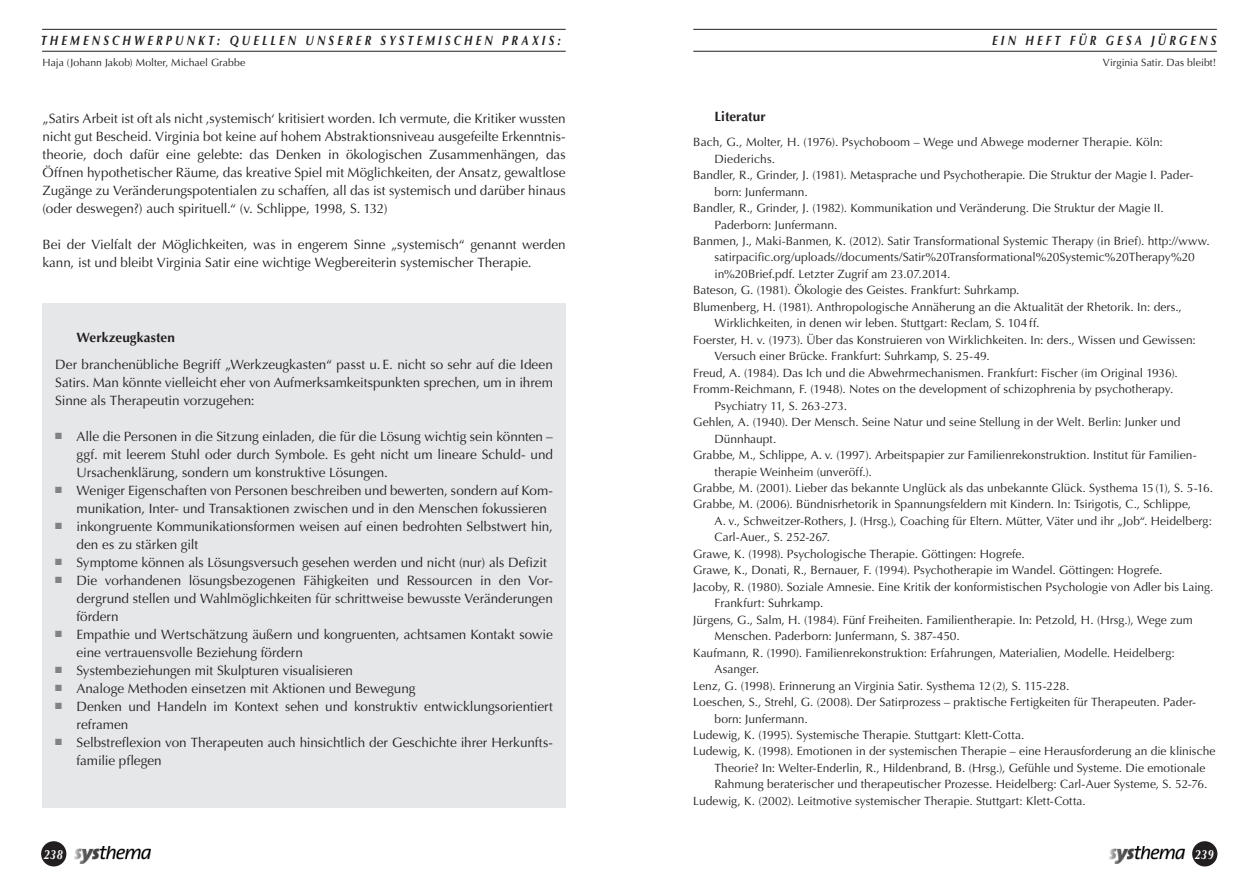
<style>
.page{position:relative;width:1259px;height:893px;background:#fff}
.page>*{position:absolute;margin:0;border:0;box-sizing:border-box;transform-origin:0 0}
.t1{font:13.5px/18px "Optima";letter-spacing:-.005em;color:#231f20}
.t2{font:italic 700 13.5px "Optima";letter-spacing:.29em;color:#231f20;scale:.8 1}
.t3{font:700 13.5px "Optima";letter-spacing:.005em;color:#231f20}
.t4{font:italic 700 13.5px "Optima";letter-spacing:.05em;color:#fff;scale:.8 1}
.t5{font:12px "Optima";color:#231f20}
.t6{font:10.5px "Optima";color:#231f20}
.s1{color:#808285}
</style>
<div class="page">
<hr style="left:42px;top:29px;width:524px;height:1px;background:#231f20">
<hr style="left:42px;top:51px;width:524px;height:1px;background:#231f20">
<hr style="left:693px;top:29px;width:523px;height:1px;background:#231f20">
<hr style="left:693px;top:51px;width:523px;height:1px;background:#231f20">
<img style="left:74px;top:846px;width:76px;height:18px">
<div style="left:41px;top:841px;width:25px;height:25px;background:#231f20;border-radius:50%"></div>
<img style="left:1109px;top:846px;width:76px;height:18px">
<div style="left:1192px;top:841px;width:25px;height:25px;background:#231f20;border-radius:50%"></div>
<div style="left:43px;top:304px;width:523px;height:504px;background:#e6e7e9"></div>
<p class="t2" style="left:41px;top:32px;width:651px">THEMENSCHWERPUNKT: QUELLEN UNSERER SYSTEMISCHEN PRAXIS:</p>
<p class="t2" style="left:992px;top:32px;width:282px">EIN HEFT FÜR GESA JÜRGENS</p>
<p class="t6" style="left:43px;top:57px;width:204px">Haja (Johann Jakob) Molter, Michael Grabbe</p>
<p class="t6" style="left:1103px;top:57px;width:115px">Virginia Satir. Das bleibt!</p>
<p class="t1" style="left:43px;top:110px;width:525px;text-align:justify">„Satirs Arbeit ist oft als nicht ,systemisch‘ kritisiert worden. Ich vermute, die Kritiker wussten nicht gut Bescheid. Virginia bot keine auf hohem Abstraktionsniveau ausgefeilte Erkenntnis&shy;theorie, doch dafür eine gelebte: das Denken in ökologischen Zusammenhängen, das Öffnen hypothetischer Räume, das kreative Spiel mit Möglichkeiten, der Ansatz, gewaltlose Zugänge zu Veränderungspotentialen zu schaffen, all das ist systemisch und darüber hinaus (oder deswegen?) auch spirituell.“ (v. Schlippe, 1998, S. 132)</p>
<p class="t1" style="left:43px;top:236px;width:524px">Bei der Vielfalt der Möglichkeiten, was in engerem Sinne „systemisch“ genannt werden kann, ist und bleibt Virginia Satir eine wichtige Wegbereiterin systemischer Therapie.</p>
<p class="t3" style="left:77px;top:329px;width:100px">Werkzeugkasten</p>
<p class="t1" style="left:55px;top:355px;width:499px;text-align:justify">Der branchenübliche Begriff „Werkzeugkasten“ passt u. E. nicht so sehr auf die Ideen Satirs. Man könnte vielleicht eher von Aufmerksamkeitspunkten sprechen, um in ihrem Sinne als Therapeutin vorzugehen:</p>
<p class="t1" style="left:77px;top:427px;width:478px;text-align:justify;text-indent:-21px"><span class="s1">■</span> Alle die Personen in die Sitzung einladen, die für die Lösung wichtig sein könnten – ggf. mit leerem Stuhl oder durch Symbole. Es geht nicht um lineare Schuld- und Ursachenklärung, sondern um konstruktive Lösungen.</p>
<p class="t1" style="left:77px;top:481px;width:478px;text-indent:-21px"><span class="s1">■</span> Weniger Eigenschaften von Personen beschreiben und bewerten, sondern auf Kom&shy;munikation, Inter- und Transaktionen zwischen und in den Menschen fokussieren</p>
<p class="t1" style="left:77px;top:517px;width:478px;text-indent:-21px"><span class="s1">■</span> inkongruente Kommunikationsformen weisen auf einen bedrohten Selbstwert hin, den es zu stärken gilt</p>
<p class="t1" style="left:55px;top:553px;width:493px"><span class="s1">■</span> Symptome können als Lösungsversuch gesehen werden und nicht (nur) als Defizit</p>
<p class="t1" style="left:77px;top:571px;width:478px;text-align:justify;text-indent:-21px"><span class="s1">■</span> Die vorhandenen lösungsbezogenen Fähigkeiten und Ressourcen in den Vor&shy;dergrund stellen und Wahlmöglichkeiten für schrittweise bewusste Veränderungen fördern</p>
<p class="t1" style="left:77px;top:625px;width:478px;text-indent:-21px"><span class="s1">■</span> Empathie und Wertschätzung äußern und kongruenten, achtsamen Kontakt sowie eine vertrauensvolle Beziehung fördern</p>
<p class="t1" style="left:55px;top:661px;width:299px"><span class="s1">■</span> Systembeziehungen mit Skulpturen visualisieren</p>
<p class="t1" style="left:55px;top:679px;width:362px"><span class="s1">■</span> Analoge Methoden einsetzen mit Aktionen und Bewegung</p>
<p class="t1" style="left:77px;top:697px;width:478px;text-indent:-21px"><span class="s1">■</span> Denken und Handeln im Kontext sehen und konstruktiv entwicklungsorientiert reframen</p>
<p class="t1" style="left:77px;top:733px;width:478px;text-indent:-21px"><span class="s1">■</span> Selbstreflexion von Therapeuten auch hinsichtlich der Geschichte ihrer Herkunfts&shy;familie pflegen</p>
<p class="t3" style="left:714px;top:108px;width:53px">Literatur</p>
<p class="t5" style="left:693px;top:135px;width:471px">Bach, G., Molter, H. (1976). Psychoboom – Wege und Abwege moderner Therapie. Köln:</p>
<p class="t5" style="left:714px;top:152px;width:62px">Diederichs.</p>
<p class="t5" style="left:693px;top:168px;width:501px">Bandler, R., Grinder, J. (1981). Metasprache und Psychotherapie. Die Struktur der Magie I. Pader-</p>
<p class="t5" style="left:714px;top:185px;width:95px">born: Junfermann.</p>
<p class="t5" style="left:693px;top:201px;width:472px">Bandler, R., Grinder, J. (1982). Kommunikation und Veränderung. Die Struktur der Magie II.</p>
<p class="t5" style="left:714px;top:218px;width:124px">Paderborn: Junfermann.</p>
<p class="t5" style="left:693px;top:234px;width:518px">Banmen, J., Maki-Banmen, K. (2012). Satir Transformational Systemic Therapy (in Brief). http://www.</p>
<p class="t5" style="left:714px;top:250px;width:482px">satirpacific.org/uploads//documents/Satir%20Transformational%20Systemic%20Therapy%20</p>
<p class="t5" style="left:714px;top:267px;width:237px">in%20Brief.pdf. Letzter Zugrif am 23.07.2014.</p>
<p class="t5" style="left:693px;top:283px;width:328px">Bateson, G. (1981). Ökologie des Geistes. Frankfurt: Suhrkamp.</p>
<p class="t5" style="left:693px;top:300px;width:490px">Blumenberg, H. (1981). Anthropologische Annäherung an die Aktualität der Rhetorik. In: ders.,</p>
<p class="t5" style="left:714px;top:316px;width:326px">Wirklichkeiten, in denen wir leben. Stuttgart: Reclam, S. 104 ff.</p>
<p class="t5" style="left:693px;top:333px;width:504px">Foerster, H. v. (1973). Über das Konstruieren von Wirklichkeiten. In: ders., Wissen und Gewissen:</p>
<p class="t5" style="left:714px;top:349px;width:277px">Versuch einer Brücke. Frankfurt: Suhrkamp, S. 25-49.</p>
<p class="t5" style="left:693px;top:366px;width:486px">Freud, A. (1984). Das Ich und die Abwehrmechanismen. Frankfurt: Fischer (im Original 1936).</p>
<p class="t5" style="left:693px;top:382px;width:481px">Fromm-Reichmann, F. (1948). Notes on the development of schizophrenia by psychotherapy.</p>
<p class="t5" style="left:714px;top:399px;width:134px">Psychiatry 11, S. 263-273.</p>
<p class="t5" style="left:693px;top:415px;width:489px">Gehlen, A. (1940). Der Mensch. Seine Natur und seine Stellung in der Welt. Berlin: Junker und</p>
<p class="t5" style="left:714px;top:432px;width:63px">Dünnhaupt.</p>
<p class="t5" style="left:693px;top:448px;width:504px">Grabbe, M., Schlippe, A. v. (1997). Arbeitspapier zur Familienrekonstruktion. Institut fü r Familien-</p>
<p class="t5" style="left:714px;top:464px;width:159px">therapie Weinheim (unveröff.).</p>
<p class="t5" style="left:693px;top:481px;width:521px">Grabbe, M. (2001). Lieber das bekannte Unglück als das unbekannte Glück. Systhema 15(1), S. 5-16.</p>
<p class="t5" style="left:693px;top:497px;width:499px">Grabbe, M. (2006). Bündnisrhetorik in Spannungsfeldern mit Kindern. In: Tsirigotis, C., Schlippe,</p>
<p class="t5" style="left:714px;top:514px;width:499px">A. v., Schweitzer-Rothers, J. (Hrsg.), Coaching für Eltern. Mütter, Väter und ihr „Job“. Heidelberg:</p>
<p class="t5" style="left:714px;top:530px;width:117px">Carl-Auer., S. 252-267.</p>
<p class="t5" style="left:693px;top:547px;width:333px">Grawe, K. (1998). Psychologische Therapie. Göttingen: Hogrefe.</p>
<p class="t5" style="left:693px;top:563px;width:471px">Grawe, K., Donati, R., Bernauer, F. (1994). Psychotherapie im Wandel. Göttingen: Hogrefe.</p>
<p class="t5" style="left:693px;top:580px;width:522px">Jacoby, R. (1980). Soziale Amnesie. Eine Kritik der konformistischen Psychologie von Adler bis Laing.</p>
<p class="t5" style="left:714px;top:596px;width:110px">Frankfurt: Suhrkamp.</p>
<p class="t5" style="left:693px;top:613px;width:501px">Jürgens, G., Salm, H. (1984). Fünf Freiheiten. Familientherapie. In: Petzold, H. (Hrsg.), Wege zum</p>
<p class="t5" style="left:714px;top:629px;width:247px">Menschen. Paderborn: Junfermann, S. 387-450.</p>
<p class="t5" style="left:693px;top:646px;width:483px">Kaufmann, R. (1990). Familienrekonstruktion: Erfahrungen, Materialien, Modelle. Heidelberg:</p>
<p class="t5" style="left:714px;top:662px;width:46px">Asanger.</p>
<p class="t5" style="left:693px;top:678px;width:378px">Lenz, G. (1998). Erinnerung an Virginia Satir. Systhema 12(2), S. 115-228.</p>
<p class="t5" style="left:693px;top:695px;width:504px">Loeschen, S., Strehl, G. (2008). Der Satirprozess – praktische Fertigkeiten für Therapeuten. Pader-</p>
<p class="t5" style="left:714px;top:711px;width:95px">born: Junfermann.</p>
<p class="t5" style="left:693px;top:728px;width:332px">Ludewig, K. (1995). Systemische Therapie. Stuttgart: Klett-Cotta.</p>
<p class="t5" style="left:693px;top:744px;width:523px">Ludewig, K. (1998). Emotionen in der systemischen Therapie – eine Herausforderung an die klinische</p>
<p class="t5" style="left:714px;top:761px;width:492px">Theorie? In: Welter-Enderlin, R., Hildenbrand, B. (Hrsg.), Gefühle und Systeme. Die emotionale</p>
<p class="t5" style="left:714px;top:777px;width:494px">Rahmung beraterischer und therapeutischer Prozesse. Heidelberg: Carl-Auer Systeme, S. 52-76.</p>
<p class="t5" style="left:693px;top:794px;width:394px">Ludewig, K. (2002). Leitmotive systemischer Therapie. Stuttgart: Klett-Cotta.</p>
<p class="t4" style="left:44px;top:846px;width:25px">238</p>
<p class="t4" style="left:1194px;top:846px;width:25px">239</p>
</div>
